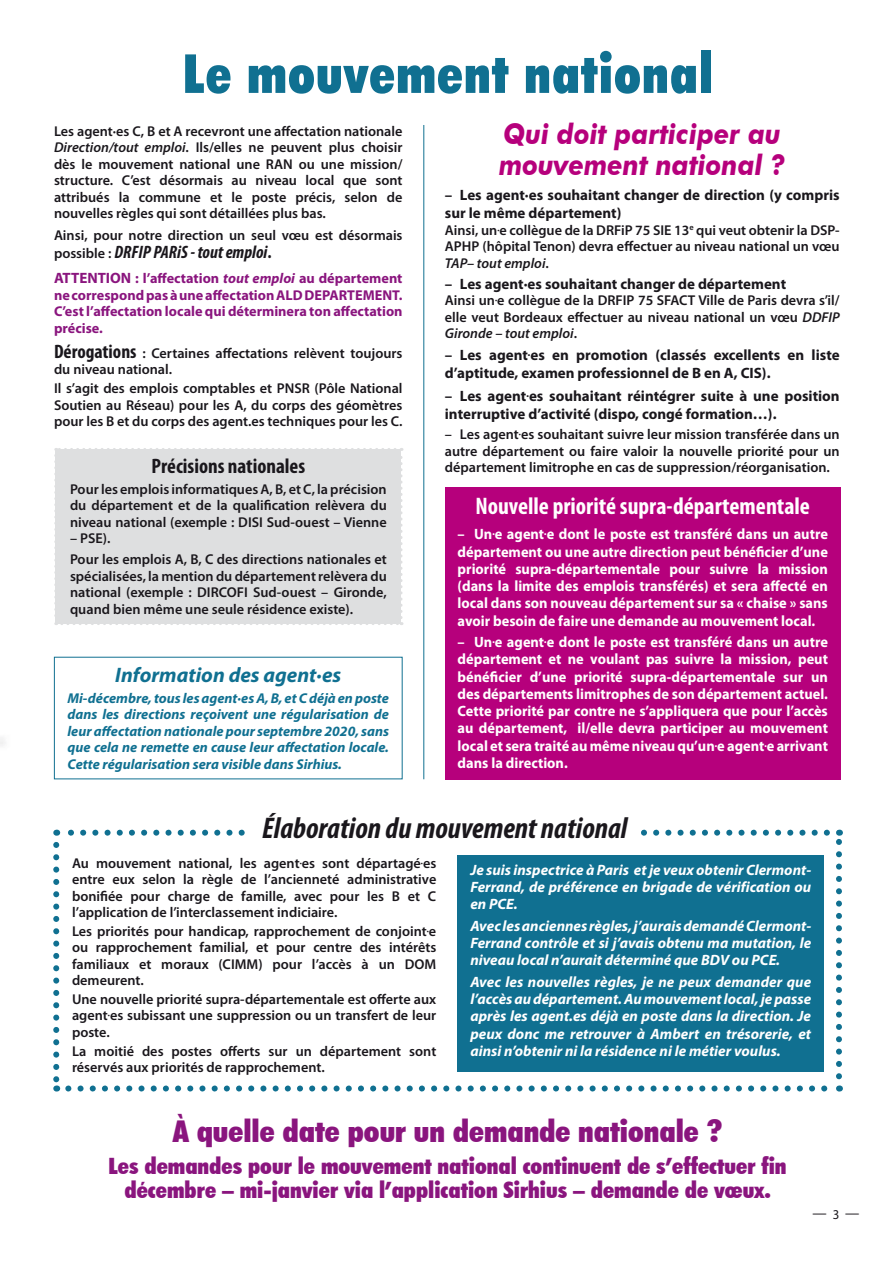
<style>
.page{position:relative;width:893px;height:1263px;background:#fff}
.page>*{position:absolute;margin:0;border:0;box-sizing:border-box;transform-origin:0 0}
.t1{font:900 condensed 54px "Futura BT";letter-spacing:.02em;color:#107091}
.t2{font:900 condensed 30px "Futura BT";color:#8a157e;scale:1.05 1}
.t3{font:italic 700 condensed 30px "Myriad Pro";color:#1a171c}
.t4{font:italic 700 28.5px/31.5px "Futura BT";color:#b6007c;scale:.9 1}
.t5{font:700 condensed 24px "Myriad Pro";color:#fff}
.t6{font:900 condensed 22.5px/24px "Futura BT";color:#8a157e;text-align:center;scale:1.05 1}
.t7{font:italic 700 21px "Myriad Pro";color:#107091}
.t8{font:700 condensed 21px "Myriad Pro";color:#1a171c}
.t9{font:italic 700 condensed 18px "Myriad Pro";color:#1a171c}
.t10{font:700 15px/17.2px "Myriad Pro";color:#fff;text-align:justify;scale:.96 1}
.t11{font:italic 700 15px/17.2px "Myriad Pro";color:#fff;text-align:justify}
.t12{font:700 15px/18px "Myriad Pro";color:#1a171c}
.t13{font:15px "Myriad Pro";color:#1a171c;scale:.95 1}
.t14{font:600 14.25px/16.5px "Myriad Pro";color:#1a171c;text-align:justify}
.t15{font:italic 700 14.25px/16.5px "Myriad Pro";color:#107091;text-align:justify}
.t16{font:700 14.25px/16.5px "Myriad Pro";color:#8a157e;text-align:justify}
.s1{font-style:italic}
.s2{font-weight:600;font-style:normal;font-stretch:normal;font-size:14.25px}
.s3{font-style:normal}
.s4{font-size:15px}
.s5{font-weight:700;font-stretch:condensed;font-size:19.5px}
.s6{font-size:13.5px}
</style>
<div class="page">
<div style="left:54px;top:448px;width:349px;height:177px;background:#dedfe0"></div>
<div style="left:445px;top:487px;width:396px;height:292px;background:#b6007c"></div>
<svg style="left:68px;top:1085px;width:760px;height:6px"></svg>
<svg style="left:53px;top:845px;width:6px;height:246px"></svg>
<svg style="left:836px;top:830px;width:6px;height:246px"></svg>
<svg style="left:56px;top:830px;width:771px;height:6px"></svg>
<div style="left:249px;top:815px;width:391px;height:30px;background:#fff"></div>
<div style="left:458px;top:855px;width:366px;height:216px;background:#107091"></div>
<hr style="left:424px;top:125px;width:1px;height:654px;background:#107091">
<div style="left:0;top:734px;width:10px;height:16px;background:#f9f9f9"></div>
<h1 class="t1" style="left:183px;top:41px;width:531px">Le mouvement national</h1>
<h3 class="t4" style="left:499px;top:118px;width:319px">Qui doit participer au mouvement national ?</h3>
<p class="t14" style="left:54px;top:122px;width:350px">Les agent·es C, B et A recevront une affectation nationale <span class="s1">Direction/tout emploi</span>. Ils/elles ne peuvent plus choisir dès le mouvement national une RAN ou une mission/ structure. C’est désormais au niveau local que sont attribués la commune et le poste précis, selon de nouvelles règles qui sont détaillées plus bas.</p>
<p class="t14" style="left:54px;top:227px;width:350px">Ainsi, pour notre direction un seul vœu est désormais</p>
<p class="t9" style="left:54px;top:241px;width:219px"><span class="s2">possible :</span> DRFIP PARiS - tout emploi<span class="s3">.</span></p>
<p class="t16" style="left:54px;top:270px;width:350px"><span class="s4">ATTENTION</span> : l’affectation <span class="s1">tout emploi</span> au département ne correspond pas à une affectation ALD DEPARTEMENT.<br>C’est l’affectation locale qui déterminera ton affectation précise.</p>
<p class="t14" style="left:54px;top:345px;width:350px"><span class="s5">Dérogations</span> : Certaines affectations relèvent toujours du niveau national.</p>
<p class="t14" style="left:54px;top:380px;width:350px">Il s’agit des emplois comptables et PNSR (Pôle National Soutien au Réseau) pour les A, du corps des géomètres pour les B et du corps des agent.es techniques pour les C.</p>
<p class="t12" style="left:445px;top:186px;width:396px">– Les agent·es souhaitant changer de direction (y compris sur le même département)</p>
<p class="t14" style="left:445px;top:222px;width:396px">Ainsi, un.e collègue de la DRFiP 75 SIE 13<sup>e</sup> qui veut obtenir la DSP-APHP (hôpital Tenon) devra effectuer au niveau national un vœu <span class="s1">TAP– tout emploi</span>.</p>
<p class="t12" style="left:445px;top:274px;width:343px">– Les agent·es souhaitant changer de département</p>
<p class="t14" style="left:445px;top:292px;width:396px">Ainsi un.e collègue de la DRFIP 75 SFACT Ville de Paris devra s’il/ elle veut Bordeaux effectuer au niveau national un vœu <span class="s1">DDFIP Gironde – tout emploi</span>.</p>
<p class="t12" style="left:445px;top:346px;width:396px">– Les agent.es en promotion (classés excellents en liste d’aptitude, examen professionnel de B en A, CIS).</p>
<p class="t12" style="left:445px;top:386px;width:396px">– Les agent.es souhaitant réintégrer suite à une position interruptive d’activité (dispo, congé formation…).</p>
<p class="t14" style="left:445px;top:426px;width:396px">– Les agent.es souhaitant suivre leur mission transférée dans un autre département ou faire valoir la nouvelle priorité pour un</p>
<h3 class="t8" style="left:152px;top:453px;width:155px">Précisions nationales</h3>
<p class="t14" style="left:445px;top:459px;width:387px">département limitrophe en cas de suppression/réorganisation.</p>
<p class="t14" style="left:70px;top:480px;width:318px">Pour les emplois informatiques A, B, et C, la précision du département et de la qualification relèvera du niveau national (exemple : DISI Sud-ouest – Vienne</p>
<p class="t14" style="left:70px;top:528px;width:318px;line-height:20.7px">– PSE).<br>Pour les emplois A, B, C des directions nationales et</p>
<p class="t14" style="left:70px;top:567px;width:318px">spécialisées, la mention du département relèvera du national (exemple : DIRCOFI Sud-ouest – Gironde, quand bien même une seule résidence existe).</p>
<h3 class="t5" style="left:475px;top:491px;width:336px">Nouvelle priorité supra-départementale</h3>
<p class="t10" style="left:458px;top:525px;width:387px">– Un.e agent.e dont le poste est transféré dans un autre département ou une autre direction peut bénéficier d’une priorité supra-départementale pour suivre la mission (dans la limite des emplois transférés) et sera affecté en local dans son nouveau département sur sa « chaise » sans avoir besoin de faire une demande au mouvement local.</p>
<p class="t10" style="left:458px;top:633px;width:387px">– Un.e agent.e dont le poste est transféré dans un autre département et ne voulant pas suivre la mission, peut bénéficier d’une priorité supra-départementale sur un des départements limitrophes de son département actuel.<br>Cette priorité par contre ne s’appliquera que pour l’accès au département, il/elle devra participer au mouvement local et sera traité au même niveau qu’un.e agent.e arrivant dans la direction.</p>
<h3 class="t7" style="left:115px;top:661px;width:228px">Information des agent·es</h3>
<p class="t15" style="left:68px;top:689px;width:323px">Mi-décembre, tous les agent·es A, B, et C déjà en poste dans les directions reçoivent une régularisation de leur affectation nationale pour septembre 2020, sans que cela ne remette en cause leur affectation locale.<br>Cette régularisation sera visible dans Sirhius.</p>
<h2 class="t3" style="left:262px;top:809px;width:367px">Élaboration du mouvement national</h2>
<p class="t11" style="left:470px;top:861px;width:342px">Je suis inspectrice à Paris et je veux obtenir Clermont-Ferrand, de préférence en brigade de vérification ou en PCE.</p>
<p class="t11" style="left:470px;top:917px;width:342px">Avec les anciennes règles, j’aurais demandé Clermont-Ferrand contrôle et si j’avais obtenu ma mutation, le niveau local n’aurait déterminé que BDV ou PCE.</p>
<p class="t11" style="left:470px;top:973px;width:342px">Avec les nouvelles règles, je ne peux demander que l’accès au département. Au mouvement local, je passe après les agent.es déjà en poste dans la direction. Je peux donc me retrouver à Ambert en trésorerie, et ainsi n’obtenir ni la résidence ni le métier voulus.</p>
<p class="t14" style="left:72px;top:854px;width:366px">Au mouvement national, les agent.es sont départagé.es entre eux selon la règle de l’ancienneté administrative bonifiée pour charge de famille, avec pour les B et C l’application de l’interclassement indiciaire.</p>
<p class="t14" style="left:72px;top:922px;width:366px">Les priorités pour handicap, rapprochement de conjoint.e ou rapprochement familial, et pour centre des intérêts familiaux et moraux (CIMM) pour l’accès à un DOM demeurent.</p>
<p class="t14" style="left:72px;top:990px;width:366px">Une nouvelle priorité supra-départementale est offerte aux agent.es subissant une suppression ou un transfert de leur poste.</p>
<p class="t14" style="left:72px;top:1042px;width:366px">La moitié des postes offerts sur un département sont réservés aux priorités de rapprochement.</p>
<h2 class="t2" style="left:173px;top:1113px;width:525px">À quelle date pour un demande nationale ?</h2>
<h3 class="t6" style="left:108px;top:1154px;width:647px">Les demandes pour le mouvement national continuent de s’effectuer fin décembre – mi-janvier via l’application Sirhius – demande de vœux.</h3>
<p class="t13" style="left:812px;top:1205px;width:51px">— <span class="s6">3</span> —</p>
</div>
